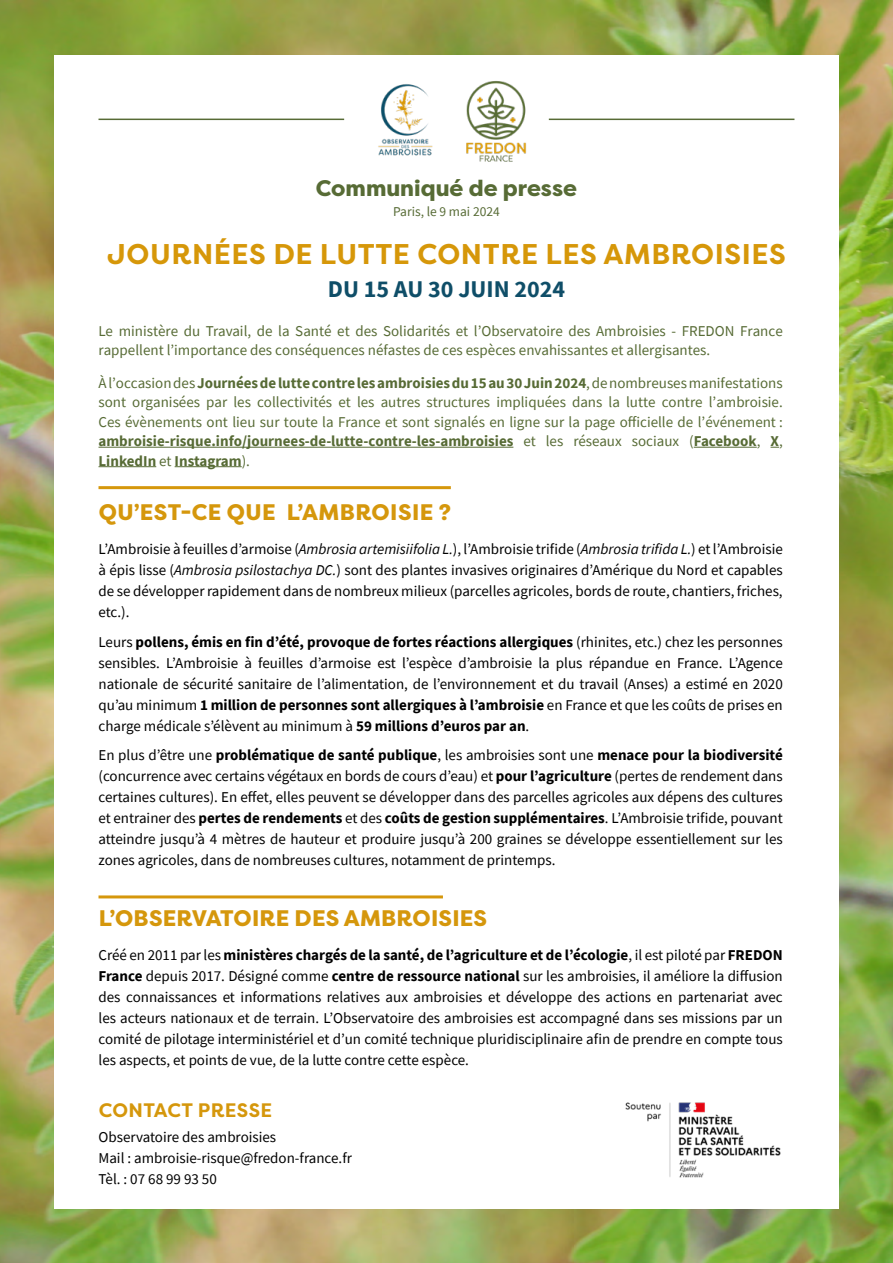
<style>
.page{position:relative;width:893px;height:1263px;background:#fff}
.page>*{position:absolute;margin:0;border:0;box-sizing:border-box;transform-origin:0 0}
.t1{font:700 28.5px "Filson Pro";letter-spacing:.02em;color:#d69709}
.t2{font:700 24px "Source Sans Pro";color:#0f4e68}
.t3{font:800 22.5px "Filson Pro";letter-spacing:.01em;color:#d5970c}
.t4{font:800 22.5px "Filson Pro";color:#576b35}
.t5{font:700 19.5px "Filson Pro";letter-spacing:.02em;color:#d5970c}
.t6{font:15px/21px "Source Sans Pro";color:#000;text-align:justify}
.t7{font:15px/19.5px "Source Sans Pro";color:#576b35}
.t8{font:13.5px "Source Sans Pro";color:#576b35}
.s1{font-weight:700}
.s2{font-style:italic}
</style>
<div class="page">
<img style="left:0;top:0;width:893px;height:1263px">
<div style="left:54px;top:55px;width:785px;height:1154px;background:#fff"></div>
<hr style="left:99px;top:447px;width:414px;height:1px;background:#576b35">
<hr style="left:694px;top:447px;width:63px;height:1px;background:#576b35">
<hr style="left:99px;top:466px;width:57px;height:1px;background:#576b35">
<hr style="left:175px;top:466px;width:67px;height:1px;background:#576b35">
<hr style="left:99px;top:486px;width:352px;height:3px;background:#d5970c">
<img style="left:625px;top:1102px;width:156px;height:76px">
<hr style="left:549px;top:119px;width:245px;height:1px;background:#576b35">
<img style="left:466px;top:81px;width:61px;height:81px">
<img style="left:378px;top:84px;width:55px;height:72px">
<hr style="left:99px;top:119px;width:245px;height:1px;background:#576b35">
<hr style="left:99px;top:895px;width:344px;height:3px;background:#d5970c">
<h3 class="t4" style="left:316px;top:174px;width:262px">Communiqué de presse</h3>
<p class="t8" style="left:393px;top:203px;width:108px">Paris, le 9 mai 2024</p>
<h1 class="t1" style="left:107px;top:236px;width:680px">JOURNÉES DE LUTTE CONTRE LES AMBROISIES</h1>
<h2 class="t2" style="left:328px;top:272px;width:239px">DU 15 AU 30 JUIN 2024</h2>
<p class="t7" style="left:99px;top:321px;width:686px">Le ministère du Travail, de la Santé et des Solidarités et l’Observatoire des Ambroisies - FREDON France rappellent l’importance des conséquences néfastes de ces espèces envahissantes et allergisantes.</p>
<p class="t7" style="left:99px;top:373px;width:686px;text-align:justify">À l’occasion des <span class="s1">Journées de lutte contre les ambroisies du 15 au 30 Juin 2024</span>, de nombreuses manifestations sont organisées par les collectivités et les autres structures impliquées dans la lutte contre l’ambroisie.<br>Ces évènements ont lieu sur toute la France et sont signalés en ligne sur la page officielle de l’événement : <span class="s1">ambroisie-risque.info/journees-de-lutte-contre-les-ambroisies</span> et les réseaux sociaux (<span class="s1">Facebook</span>, <span class="s1">X</span>, <span class="s1">LinkedIn</span> et <span class="s1">Instagram</span>).</p>
<h3 class="t3" style="left:99px;top:498px;width:354px">QU’EST-CE QUE L’AMBROISIE ?</h3>
<p class="t6" style="left:99px;top:538px;width:686px">L’Ambroisie à feuilles d’armoise (<span class="s2">Ambrosia artemisiifolia L.</span>), l’Ambroisie trifide (<span class="s2">Ambrosia trifida L.</span>) et l’Ambroisie à épis lisse (<span class="s2">Ambrosia psilostachya DC.</span>) sont des plantes invasives originaires d’Amérique du Nord et capables de se développer rapidement dans de nombreux milieux (parcelles agricoles, bords de route, chantiers, friches, etc.).</p>
<p class="t6" style="left:99px;top:631px;width:686px">Leurs <span class="s1">pollens, émis en fin d’été, provoque de fortes réactions allergiques</span> (rhinites, etc.) chez les personnes sensibles. L’Ambroisie à feuilles d’armoise est l’espèce d’ambroisie la plus répandue en France. L’Agence nationale de sécurité sanitaire de l’alimentation, de l’environnement et du travail (Anses) a estimé en 2020 qu’au minimum <span class="s1">1 million de personnes sont allergiques à l’ambroisie</span> en France et que les coûts de prises en charge médicale s’élèvent au minimum à <span class="s1">59 millions d’euros par an</span>.</p>
<p class="t6" style="left:99px;top:744px;width:686px">En plus d’être une <span class="s1">problématique de santé publique</span>, les ambroisies sont une <span class="s1">menace pour la biodiversité </span>(concurrence avec certains végétaux en bords de cours d’eau) et <span class="s1">pour l’agriculture</span> (pertes de rendement dans certaines cultures). En effet, elles peuvent se développer dans des parcelles agricoles aux dépens des cultures et entrainer des <span class="s1">pertes de rendements</span> et des <span class="s1">coûts de gestion supplémentaires</span>. L’Ambroisie trifide, pouvant atteindre jusqu’à 4 mètres de hauteur et produire jusqu’à 200 graines se développe essentiellement sur les zones agricoles, dans de nombreuses cultures, notamment de printemps.</p>
<h3 class="t3" style="left:99px;top:904px;width:390px">L’OBSERVATOIRE DES AMBROISIES</h3>
<p class="t6" style="left:99px;top:944px;width:686px">Créé en 2011 par les <span class="s1">ministères chargés de la santé, de l’agriculture et de l’écologie</span>, il est piloté par <span class="s1">FREDON France</span> depuis 2017. Désigné comme <span class="s1">centre de ressource national</span> sur les ambroisies, il améliore la diffusion des connaissances et informations relatives aux ambroisies et développe des actions en partenariat avec les acteurs nationaux et de terrain. L’Observatoire des ambroisies est accompagné dans ses missions par un comité de pilotage interministériel et d’un comité technique pluridisciplinaire afin de prendre en compte tous les aspects, et points de vue, de la lutte contre cette espèce.</p>
<h3 class="t5" style="left:99px;top:1098px;width:175px">CONTACT PRESSE</h3>
<p class="t6" style="left:99px;top:1127px;width:255px;text-align:left">Observatoire des ambroisies<br>Mail : ambroisie-risque@fredon-france.fr<br>Tèl. : 07 68 99 93 50</p>
</div>
